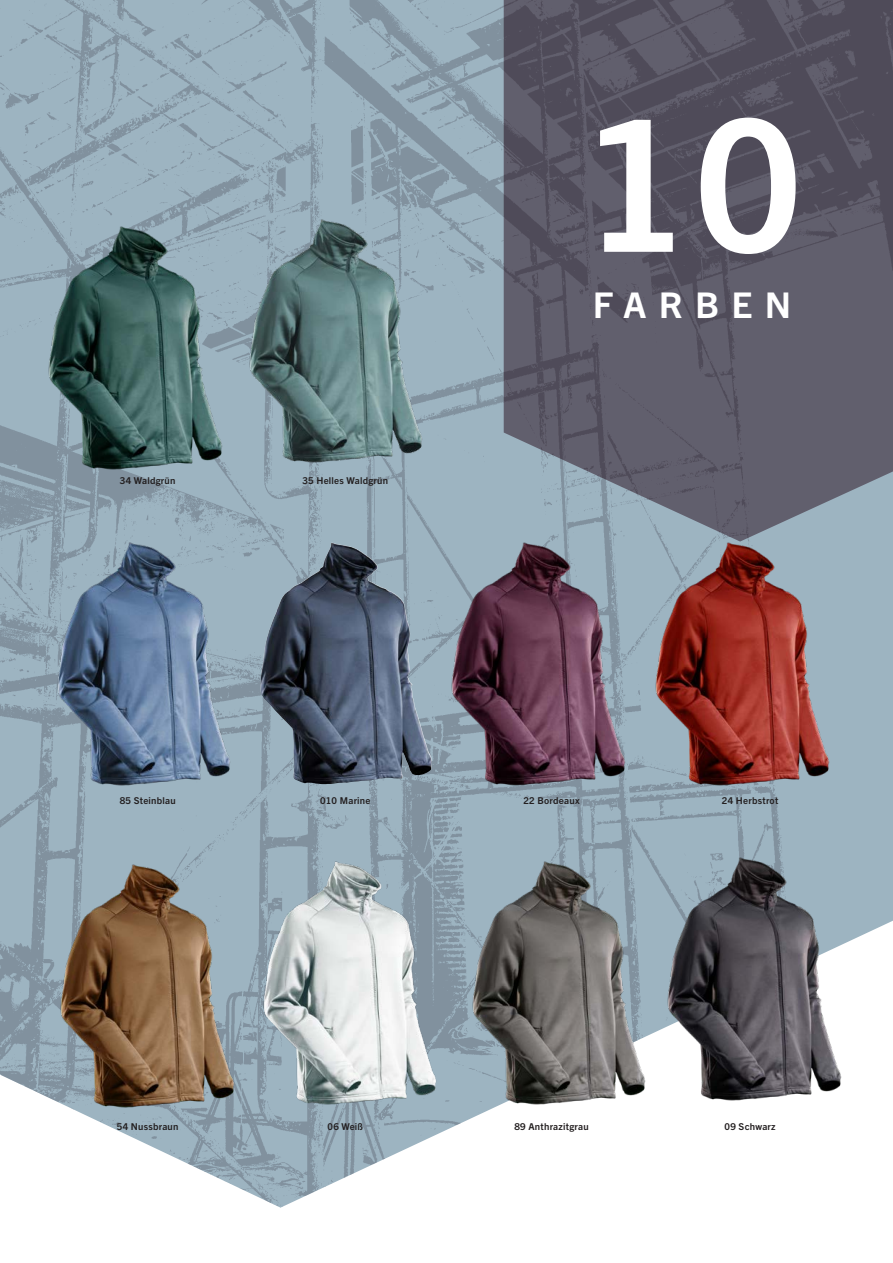
<style>
.page{position:relative;width:893px;height:1263px;background:#fff}
.page>*{position:absolute;margin:0;border:0;box-sizing:border-box;transform-origin:0 0}
.t1{font:700 183.75px "Trade Gothic Next LT Pro";color:#fff}
.t2{font:700 35.55px "Trade Gothic Next LT Pro";letter-spacing:.34em;color:#fff}
.t3{font:700 9.45px "Trade Gothic Next LT Pro";letter-spacing:.025em;color:#231f20}
</style>
<div class="page">
<img style="left:0;top:0;width:893px;height:1207px">
<svg style="left:504px;top:0;width:389px;height:541px;background:#5f5e6c"></svg>
<svg style="left:611px;top:1155px;width:78px;height:52px"></svg>
<img style="left:43px;top:218px;width:193px;height:257px">
<img style="left:649px;top:534px;width:194px;height:257px">
<img style="left:445px;top:534px;width:194px;height:257px">
<img style="left:54px;top:856px;width:194px;height:257px">
<img style="left:243px;top:212px;width:194px;height:257px">
<img style="left:466px;top:854px;width:194px;height:257px">
<img style="left:257px;top:854px;width:194px;height:257px">
<img style="left:661px;top:850px;width:194px;height:257px">
<img style="left:260px;top:543px;width:172px;height:241px">
<img style="left:51px;top:534px;width:194px;height:257px">
<p class="t3" style="left:120px;top:474px;width:57px">34 Waldgrün</p>
<p class="t3" style="left:120px;top:794px;width:58px">85 Steinblau</p>
<p class="t3" style="left:302px;top:474px;width:87px">35 Helles Waldgrün</p>
<h1 class="t1" style="left:582px;top:57px;width:221px">10</h1>
<h2 class="t2" style="left:593px;top:281px;width:200px">FARBEN</h2>
<p class="t3" style="left:320px;top:794px;width:52px">010 Marine</p>
<p class="t3" style="left:523px;top:794px;width:58px">22 Bordeaux</p>
<p class="t3" style="left:722px;top:794px;width:58px">24 Herbstrot</p>
<p class="t3" style="left:117px;top:1120px;width:63px">54 Nussbraun</p>
<p class="t3" style="left:725px;top:1120px;width:53px">09 Schwarz</p>
<p class="t3" style="left:328px;top:1120px;width:37px">06 Weiß</p>
<p class="t3" style="left:514px;top:1120px;width:76px">89 Anthrazitgrau</p>
</div>
